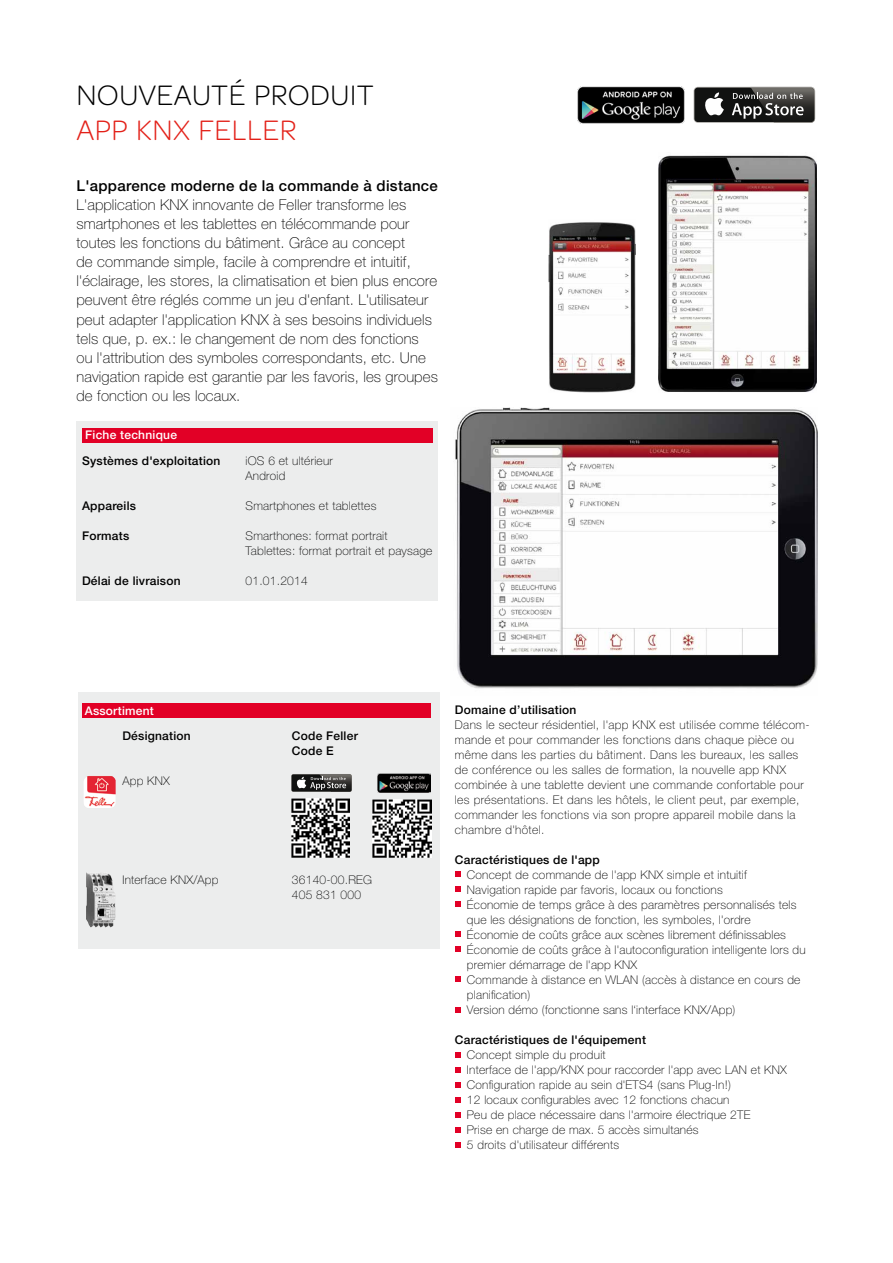
<style>
.page{position:relative;width:893px;height:1263px;background:#fff}
.page>*{position:absolute;margin:0;border:0;box-sizing:border-box;transform-origin:0 0}
.t1{font:300 30px "SE Optimist";letter-spacing:.01em;color:#000}
.t2{font:300 30px "SE Optimist";letter-spacing:.01em;color:#e32119}
.t3{font:100 15px/19.2px "Helvetica Neue LT Pro";letter-spacing:.01em;color:#000}
.t4{font:500 15px "Helvetica Neue LT Pro";letter-spacing:.02em;color:#000}
.t5{font:100 12px/15px "Helvetica Neue LT Pro";letter-spacing:.02em;color:#000}
.t6{font:500 12px/15px "Helvetica Neue LT Pro";letter-spacing:.02em;color:#000}
.t7{font:500 12px "Helvetica Neue LT Pro";letter-spacing:.02em;color:#fff}
</style>
<div class="page">
<svg style="left:455px;top:872px;width:5px;height:5px"></svg>
<svg style="left:455px;top:887px;width:5px;height:5px"></svg>
<svg style="left:455px;top:902px;width:5px;height:5px"></svg>
<svg style="left:455px;top:932px;width:5px;height:5px"></svg>
<svg style="left:455px;top:947px;width:5px;height:5px"></svg>
<svg style="left:455px;top:977px;width:5px;height:5px"></svg>
<svg style="left:455px;top:1007px;width:5px;height:5px"></svg>
<svg style="left:455px;top:1052px;width:5px;height:5px"></svg>
<svg style="left:455px;top:1067px;width:5px;height:5px"></svg>
<svg style="left:455px;top:1082px;width:5px;height:5px"></svg>
<svg style="left:455px;top:1097px;width:5px;height:5px"></svg>
<svg style="left:455px;top:1112px;width:5px;height:5px"></svg>
<svg style="left:455px;top:1127px;width:5px;height:5px"></svg>
<svg style="left:455px;top:1142px;width:5px;height:5px"></svg>
<div style="left:78px;top:692px;width:361px;height:256px;background:#eceded"></div>
<div style="left:82px;top:703px;width:349px;height:15px;background:#e20026"></div>
<div style="left:76px;top:421px;width:361px;height:180px;background:#eceded"></div>
<div style="left:82px;top:428px;width:350px;height:14px;background:#e20026"></div>
<img style="left:84px;top:776px;width:32px;height:32px">
<img style="left:86px;top:872px;width:30px;height:55px">
<img style="left:658px;top:155px;width:159px;height:237px">
<img style="left:455px;top:407px;width:362px;height:282px">
<img style="left:577px;top:86px;width:108px;height:38px">
<svg style="left:694px;top:87px;width:121px;height:36px"></svg>
<div style="left:694px;top:88px;width:120px;height:34px;background:#111211;border-radius:3px"></div>
<svg style="left:705px;top:92px;width:19px;height:23px"></svg>
<img style="left:750px;top:87px;width:65px;height:36px">
<img style="left:751px;top:88px;width:63px;height:34px">
<svg style="left:732px;top:93px;width:72px;height:26px"></svg>
<img style="left:377px;top:774px;width:54px;height:18px">
<div style="left:291px;top:774px;width:61px;height:18px;background:#111211;border-radius:2px"></div>
<img style="left:319px;top:774px;width:33px;height:18px">
<img style="left:320px;top:774px;width:31px;height:17px">
<svg style="left:296px;top:777px;width:50px;height:13px"></svg>
<img style="left:548px;top:222px;width:88px;height:171px">
<img style="left:291px;top:799px;width:59px;height:58px">
<img style="left:373px;top:799px;width:58px;height:58px">
<h1 class="t1" style="left:76px;top:79px;width:299px">NOUVEAUTÉ PRODUIT</h1>
<h1 class="t2" style="left:76px;top:113px;width:18px">APP</h1>
<h1 class="t2" style="left:136px;top:113px;width:143px">KNX FELLER</h1>
<p class="t4" style="left:76px;top:176px;width:363px">L'apparence moderne de la commande à distance</p>
<p class="t3" style="left:76px;top:195px;width:363px">L'application KNX innovante de Feller transforme les smartphones et les tablettes en télécommande pour toutes les fonctions du bâtiment. Grâce au concept<br>de commande simple, facile à comprendre et intuitif, l'éclairage, les stores, la climatisation et bien plus encore peuvent être réglés comme un jeu d'enfant. L'utilisateur peut adapter l'application KNX à ses besoins individuels tels que, p. ex.: le changement de nom des fonctions ou l'attribution des symboles correspondants, etc. Une navigation rapide est garantie par les favoris, les groupes de fonction ou les locaux.</p>
<p class="t7" style="left:85px;top:427px;width:93px">Fiche technique</p>
<p class="t6" style="left:82px;top:453px;width:140px">Systèmes d'exploitation</p>
<p class="t5" style="left:246px;top:453px;width:89px">iOS 6 et ultérieur<br>Android</p>
<p class="t6" style="left:82px;top:498px;width:55px">Appareils</p>
<p class="t5" style="left:246px;top:498px;width:132px">Smartphones et tablettes</p>
<p class="t6" style="left:82px;top:528px;width:49px">Formats</p>
<p class="t5" style="left:246px;top:528px;width:188px">Smarthones: format portrait<br>Tablettes: format portrait et paysage</p>
<p class="t6" style="left:82px;top:573px;width:100px">Délai de livraison</p>
<p class="t5" style="left:246px;top:573px;width:64px">01.01.2014</p>
<p class="t7" style="left:85px;top:703px;width:71px">Assortiment</p>
<p class="t6" style="left:122px;top:728px;width:70px">Désignation</p>
<p class="t6" style="left:292px;top:728px;width:67px">Code Feller<br>Code E</p>
<p class="t5" style="left:122px;top:773px;width:49px">App KNX</p>
<p class="t5" style="left:122px;top:872px;width:98px">Interface KNX/App</p>
<p class="t5" style="left:292px;top:872px;width:82px">36140-00.REG<br>405 831 000</p>
<p class="t6" style="left:455px;top:702px;width:123px">Domaine d’utilisation</p>
<p class="t5" style="left:455px;top:717px;width:356px">Dans le secteur résidentiel, l'app KNX est utilisée comme télécom&shy;mande et pour commander les fonctions dans chaque pièce ou même dans les parties du bâtiment. Dans les bureaux, les salles de conférence ou les salles de formation, la nouvelle app KNX combinée à une tablette devient une commande confortable pour les présentations. Et dans les hôtels, le client peut, par exemple, commander les fonctions via son propre appareil mobile dans la chambre d'hôtel.</p>
<p class="t6" style="left:455px;top:852px;width:146px">Caractéristiques de l'app</p>
<p class="t5" style="left:467px;top:867px;width:340px">Concept de commande de l'app KNX simple et intuitif<br>Navigation rapide par favoris, locaux ou fonctions<br>Économie de temps grâce à des paramètres personnalisés tels que les désignations de fonction, les symboles, l'ordre<br>Économie de coûts grâce aux scènes librement définissables Économie de coûts grâce à l'autoconfiguration intelligente lors du premier démarrage de l'app KNX<br>Commande à distance en WLAN (accès à distance en cours de planification)<br>Version démo (fonctionne sans l‘interface KNX/App)</p>
<p class="t6" style="left:455px;top:1032px;width:193px">Caractéristiques de l'équipement</p>
<p class="t5" style="left:467px;top:1047px;width:321px">Concept simple du produit<br>Interface de l'app/KNX pour raccorder l'app avec LAN et KNX Configuration rapide au sein d'ETS4 (sans Plug-In!)<br>12 locaux configurables avec 12 fonctions chacun<br>Peu de place nécessaire dans l'armoire électrique 2TE<br>Prise en charge de max. 5 accès simultanés<br>5 droits d'utilisateur différents</p>
</div>
